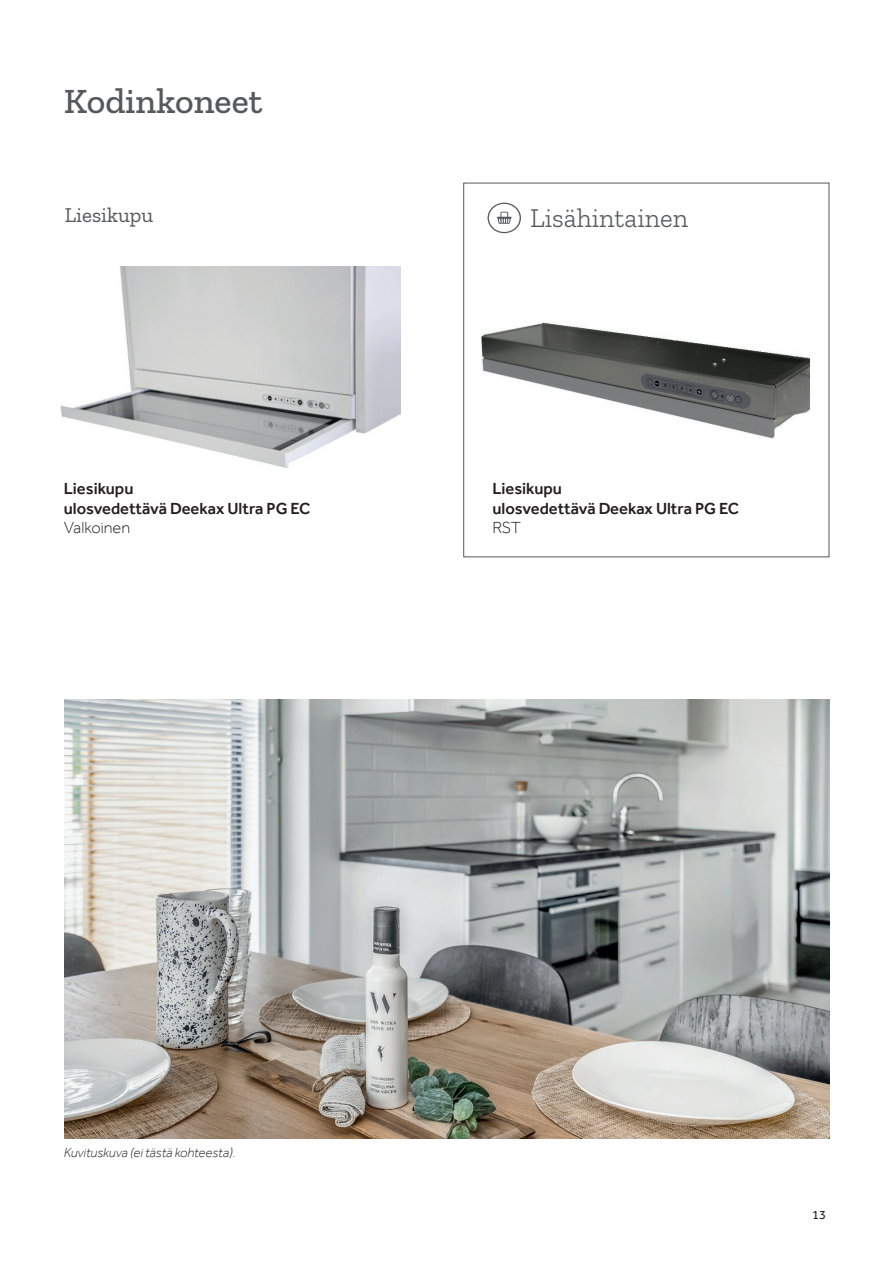
<style>
.page{position:relative;width:893px;height:1263px;background:#fff}
.page>*{position:absolute;margin:0;border:0;box-sizing:border-box;transform-origin:0 0}
.t1{font:500 36px "Zilla Slab";color:#57585a}
.t2{font:300 27px "Zilla Slab";color:#57585a}
.t3{font:21px "Zilla Slab";color:#57585a}
.t4{font:500 16.5px/19.5px "Effra";color:#231f20}
.t5{font:300 16.5px "Effra";color:#231f20}
.t6{font:italic 300 13.5px "Effra";color:#231f20}
.t7{font:12.75px "Effra";color:#231f20}
</style>
<div class="page">
<img style="left:481px;top:272px;width:349px;height:194px">
<img style="left:60px;top:267px;width:341px;height:201px">
<svg style="left:488px;top:203px;width:33px;height:30px"></svg>
<img style="left:65px;top:699px;width:764px;height:440px">
<h1 class="t1" style="left:64px;top:81px;width:200px">Kodinkoneet</h1>
<p class="t3" style="left:65px;top:204px;width:90px">Liesikupu</p>
<h2 class="t2" style="left:530px;top:203px;width:159px">Lisähintainen</h2>
<p class="t4" style="left:64px;top:479px;width:248px">Liesikupu<br>ulosvedettävä Deekax Ultra PG EC</p>
<p class="t5" style="left:64px;top:518px;width:68px">Valkoinen</p>
<p class="t4" style="left:492px;top:479px;width:248px">Liesikupu<br>ulosvedettävä Deekax Ultra PG EC</p>
<p class="t5" style="left:492px;top:518px;width:30px">RST</p>
<p class="t6" style="left:64px;top:1144px;width:173px">Kuvituskuva (ei tästä kohteesta).</p>
<p class="t7" style="left:812px;top:1207px;width:15px">13</p>
</div>
